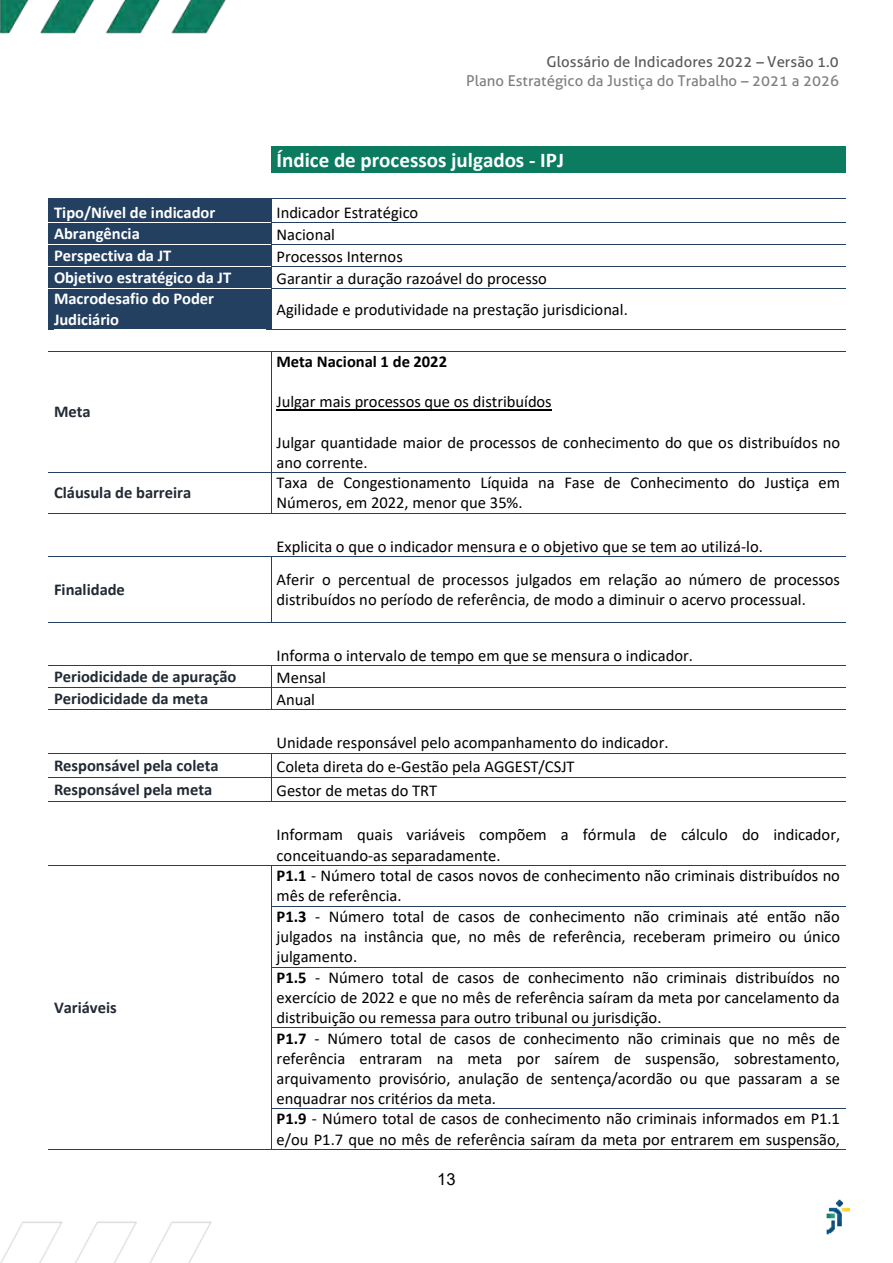
<style>
.page{position:relative;width:893px;height:1263px;background:#fff}
.page>*{position:absolute;margin:0;border:0;box-sizing:border-box;transform-origin:0 0}
.t1{font:700 21px "Calibri";color:#fff}
.t2{font:16.5px/20.2px "Calibri";color:#000}
.t3{font:700 16.5px "Calibri";color:#222a35}
.t4{font:700 16.5px/20.1px "Calibri";color:#fff}
.t5{font:700 16.5px "Calibri";letter-spacing:-.005em;color:#000}
.t6{font:16.5px "Arial";color:#000}
.t7{font:15px "Aller";color:#7f7f7f}
.t8{font:15px "Aller";color:#595959}
.s1{font-weight:700}
</style>
<div class="page">
<img style="left:0;top:0;width:226px;height:34px">
<img style="left:0;top:1221px;width:212px;height:42px">
<img style="left:826px;top:1199px;width:25px;height:36px">
<hr style="left:271px;top:146px;width:575px;height:1px;background:#0b7c60">
<div style="left:271px;top:147px;width:6px;height:25px;background:#0b7c60"></div>
<div style="left:840px;top:147px;width:6px;height:25px;background:#0b7c60"></div>
<hr style="left:271px;top:172px;width:575px;height:1px;background:#0b7c60">
<div style="left:277px;top:147px;width:563px;height:25px;background:#0b7c60"></div>
<hr style="left:49px;top:199px;width:222px;height:3px;background:#244061">
<div style="left:49px;top:202px;width:5px;height:21px;background:#244061"></div>
<div style="left:266px;top:202px;width:5px;height:21px;background:#244061"></div>
<div style="left:54px;top:202px;width:212px;height:21px;background:#244061"></div>
<hr style="left:272px;top:199px;width:574px;height:1px;background:#244061">
<div style="left:49px;top:224px;width:5px;height:20px;background:#244061"></div>
<div style="left:266px;top:224px;width:5px;height:20px;background:#244061"></div>
<div style="left:54px;top:224px;width:212px;height:20px;background:#244061"></div>
<hr style="left:272px;top:223px;width:574px;height:1px;background:#244061">
<hr style="left:49px;top:245px;width:222px;height:1px;background:#244061">
<div style="left:49px;top:246px;width:5px;height:20px;background:#244061"></div>
<div style="left:266px;top:246px;width:5px;height:20px;background:#244061"></div>
<div style="left:54px;top:246px;width:212px;height:20px;background:#244061"></div>
<hr style="left:272px;top:244px;width:574px;height:1px;background:#244061">
<hr style="left:49px;top:267px;width:222px;height:1px;background:#244061">
<div style="left:49px;top:268px;width:5px;height:20px;background:#244061"></div>
<div style="left:266px;top:268px;width:5px;height:20px;background:#244061"></div>
<hr style="left:49px;top:288px;width:222px;height:1px;background:#244061">
<div style="left:54px;top:268px;width:212px;height:20px;background:#244061"></div>
<hr style="left:272px;top:266px;width:574px;height:1px;background:#244061">
<div style="left:49px;top:289px;width:5px;height:40px;background:#244061"></div>
<div style="left:266px;top:289px;width:5px;height:40px;background:#244061"></div>
<div style="left:54px;top:289px;width:212px;height:20px;background:#244061"></div>
<div style="left:54px;top:309px;width:212px;height:20px;background:#244061"></div>
<hr style="left:49px;top:289px;width:222px;height:1px;background:#fff">
<svg style="left:271px;top:199px;width:2px;height:90px"></svg>
<hr style="left:272px;top:289px;width:574px;height:1px;background:#244061">
<hr style="left:271px;top:289px;width:1px;height:40px;background:#244061">
<hr style="left:272px;top:329px;width:574px;height:1px;background:#244061">
<hr style="left:277px;top:409px;width:275px;height:1px;background:#000">
<hr style="left:49px;top:351px;width:222px;height:1px;background:#244061">
<hr style="left:272px;top:351px;width:574px;height:1px;background:#244061">
<hr style="left:271px;top:352px;width:1px;height:120px;background:#244061">
<hr style="left:49px;top:472px;width:222px;height:1px;background:#244061">
<hr style="left:272px;top:472px;width:574px;height:1px;background:#244061">
<hr style="left:271px;top:473px;width:1px;height:40px;background:#244061">
<hr style="left:49px;top:513px;width:222px;height:1px;background:#244061">
<hr style="left:272px;top:513px;width:574px;height:1px;background:#244061">
<hr style="left:49px;top:557px;width:222px;height:1px;background:#244061">
<hr style="left:272px;top:557px;width:574px;height:1px;background:#244061">
<hr style="left:271px;top:557px;width:1px;height:65px;background:#244061">
<hr style="left:49px;top:622px;width:222px;height:1px;background:#244061">
<hr style="left:272px;top:622px;width:574px;height:1px;background:#244061">
<hr style="left:49px;top:665px;width:222px;height:1px;background:#244061">
<hr style="left:272px;top:665px;width:574px;height:1px;background:#244061">
<hr style="left:49px;top:687px;width:222px;height:1px;background:#244061">
<hr style="left:272px;top:687px;width:574px;height:1px;background:#244061">
<hr style="left:49px;top:709px;width:222px;height:1px;background:#244061">
<svg style="left:271px;top:665px;width:1px;height:45px"></svg>
<hr style="left:272px;top:709px;width:574px;height:1px;background:#244061">
<hr style="left:49px;top:753px;width:222px;height:1px;background:#244061">
<hr style="left:272px;top:753px;width:574px;height:1px;background:#244061">
<hr style="left:49px;top:777px;width:222px;height:1px;background:#244061">
<hr style="left:272px;top:777px;width:574px;height:1px;background:#244061">
<hr style="left:49px;top:801px;width:222px;height:1px;background:#244061">
<svg style="left:271px;top:753px;width:1px;height:49px"></svg>
<hr style="left:272px;top:801px;width:574px;height:1px;background:#244061">
<hr style="left:49px;top:865px;width:222px;height:1px;background:#244061">
<hr style="left:272px;top:865px;width:574px;height:1px;background:#244061">
<hr style="left:271px;top:866px;width:1px;height:40px;background:#244061">
<hr style="left:272px;top:906px;width:574px;height:1px;background:#244061">
<hr style="left:271px;top:906px;width:1px;height:61px;background:#244061">
<hr style="left:272px;top:967px;width:574px;height:1px;background:#244061">
<hr style="left:271px;top:967px;width:1px;height:61px;background:#244061">
<hr style="left:272px;top:1028px;width:574px;height:1px;background:#244061">
<hr style="left:271px;top:1028px;width:1px;height:80px;background:#244061">
<hr style="left:272px;top:1108px;width:574px;height:1px;background:#244061">
<hr style="left:49px;top:1149px;width:222px;height:1px;background:#244061">
<hr style="left:271px;top:1109px;width:1px;height:40px;background:#244061">
<hr style="left:272px;top:1149px;width:574px;height:1px;background:#244061">
<p class="t8" style="left:547px;top:53px;width:294px">Glossário de Indicadores 2022 – Versão 1.0</p>
<p class="t7" style="left:466px;top:71px;width:374px">Plano Estratégico da Justiça do Trabalho – 2021 a 2026</p>
<p class="t1" style="left:277px;top:151px;width:289px">Índice de processos julgados - IPJ</p>
<p class="t4" style="left:54px;top:204px;width:163px">Tipo/Nível de indicador</p>
<p class="t2" style="left:277px;top:204px;width:143px">Indicador Estratégico</p>
<p class="t4" style="left:54px;top:225px;width:87px">Abrangência</p>
<p class="t2" style="left:277px;top:226px;width:60px">Nacional</p>
<p class="t4" style="left:54px;top:247px;width:119px">Perspectiva da JT</p>
<p class="t2" style="left:277px;top:248px;width:128px">Processos Internos</p>
<p class="t4" style="left:54px;top:269px;width:179px">Objetivo estratégico da JT</p>
<p class="t2" style="left:277px;top:270px;width:272px">Garantir a duração razoável do processo</p>
<p class="t4" style="left:54px;top:290px;width:162px">Macrodesafio do Poder<br>Judiciário</p>
<p class="t2" style="left:277px;top:300px;width:353px">Agilidade e produtividade na prestação jurisdicional.</p>
<p class="t3" style="left:54px;top:405px;width:38px">Meta</p>
<p class="t5" style="left:277px;top:355px;width:172px">Meta Nacional 1 de 2022</p>
<p class="t2" style="left:277px;top:393px;width:277px">Julgar mais processos que os distribuídos</p>
<p class="t2" style="left:277px;top:433px;width:565px">Julgar quantidade maior de processos de conhecimento do que os distribuídos no ano corrente.</p>
<p class="t3" style="left:54px;top:486px;width:139px">Cláusula de barreira</p>
<p class="t2" style="left:277px;top:474px;width:565px">Taxa de Congestionamento Líquida na Fase de Conhecimento do Justiça em<br>Números, em 2022, menor que 35%.</p>
<p class="t2" style="left:277px;top:538px;width:488px">Explicita o que o indicador mensura e o objetivo que se tem ao utilizá-lo.</p>
<p class="t3" style="left:54px;top:582px;width:72px">Finalidade</p>
<p class="t2" style="left:277px;top:571px;width:565px">Aferir o percentual de processos julgados em relação ao número de processos distribuídos no período de referência, de modo a diminuir o acervo processual.</p>
<p class="t2" style="left:277px;top:646px;width:418px">Informa o intervalo de tempo em que se mensura o indicador.</p>
<p class="t3" style="left:54px;top:670px;width:184px">Periodicidade de apuração</p>
<p class="t2" style="left:277px;top:668px;width:51px">Mensal</p>
<p class="t3" style="left:54px;top:692px;width:156px">Periodicidade da meta</p>
<p class="t2" style="left:277px;top:690px;width:40px">Anual</p>
<p class="t2" style="left:277px;top:734px;width:394px">Unidade responsável pelo acompanhamento do indicador.</p>
<p class="t3" style="left:54px;top:758px;width:166px">Responsável pela coleta</p>
<p class="t2" style="left:277px;top:758px;width:300px">Coleta direta do e-Gestão pela AGGEST/CSJT</p>
<p class="t3" style="left:54px;top:782px;width:160px">Responsável pela meta</p>
<p class="t2" style="left:277px;top:782px;width:162px">Gestor de metas do TRT</p>
<p class="t2" style="left:277px;top:826px;width:565px">Informam quais variáveis compõem a fórmula de cálculo do indicador, conceituando-as separadamente.</p>
<p class="t3" style="left:54px;top:1000px;width:64px">Variáveis</p>
<p class="t2" style="left:277px;top:867px;width:565px"><span class="s1">P1.1</span> - Número total de casos novos de conhecimento não criminais distribuídos no mês de referência.<br><span class="s1">P1.3</span> - Número total de casos de conhecimento não criminais até então não julgados na instância que, no mês de referência, receberam primeiro ou único julgamento.<br><span class="s1">P1.5</span> - Número total de casos de conhecimento não criminais distribuídos no exercício de 2022 e que no mês de referência saíram da meta por cancelamento da distribuição ou remessa para outro tribunal ou jurisdição.<br><span class="s1">P1.7</span> - Número total de casos de conhecimento não criminais que no mês de referência entraram na meta por saírem de suspensão, sobrestamento, arquivamento provisório, anulação de sentença/acordão ou que passaram a se enquadrar nos critérios da meta.<br><span class="s1">P1.9</span> - Número total de casos de conhecimento não criminais informados em P1.1 e/ou P1.7 que no mês de referência saíram da meta por entrarem em suspensão,</p>
<p class="t6" style="left:437px;top:1167px;width:20px">13</p>
</div>
